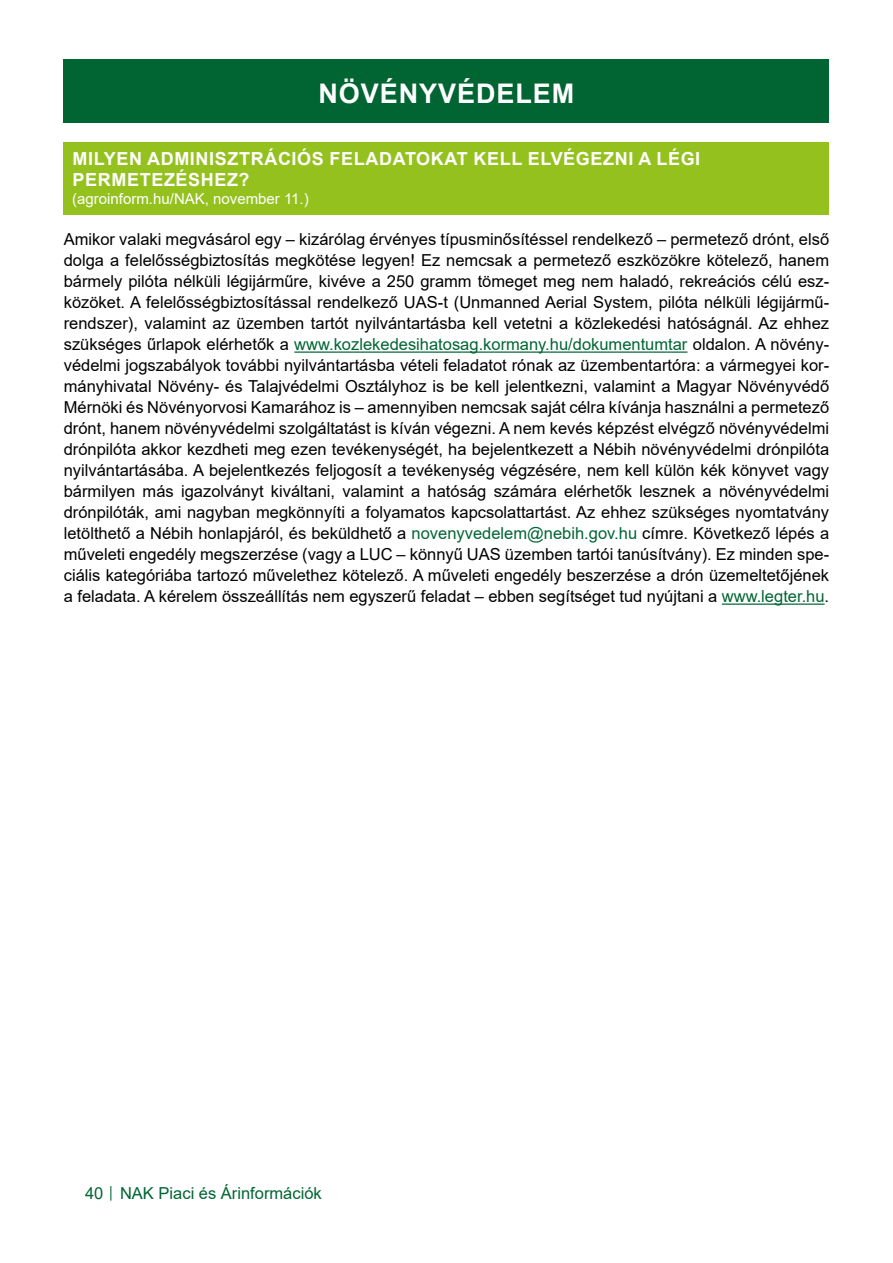
<style>
.page{position:relative;width:893px;height:1263px;background:#fff}
.page>*{position:absolute;margin:0;border:0;box-sizing:border-box;transform-origin:0 0}
.t1{font:700 27px "Arial";letter-spacing:.035em;color:#fff}
.t2{font:700 18px/21.6px "Arial";letter-spacing:.035em;color:#fff}
.t3{font:16.5px/21px "Arial";color:#000;text-align:justify}
.t4{font:16.5px "Arial";color:#006533}
.t5{font:15px "Arial";color:#fff}
.s1{color:#006533}
.s2{font-size:12px}
</style>
<div class="page">
<div style="left:64px;top:60px;width:765px;height:63px;background:#006533"></div>
<hr style="left:294px;top:351px;width:393px;height:2px;background:#006533">
<hr style="left:722px;top:603px;width:103px;height:2px;background:#006533">
<div style="left:64px;top:142px;width:765px;height:72px;background:#95c11f"></div>
<h1 class="t1" style="left:318px;top:74px;width:257px">NÖVÉNYVÉDELEM</h1>
<p class="t2" style="left:73px;top:148px;width:629px">MILYEN ADMINISZTRÁCIÓS FELADATOKAT KELL ELVÉGEZNI A LÉGI<br>PERMETEZÉSHEZ?</p>
<p class="t5" style="left:72px;top:189px;width:238px">(agroinform.hu/NAK, november 11.)</p>
<p class="t3" style="left:64px;top:229px;width:767px">Amikor valaki megvásárol egy – kizárólag érvényes típusminősítéssel rendelkező – permetező drónt, első dolga a felelősségbiztosítás megkötése legyen! Ez nemcsak a permetező eszközökre kötelező, hanem bármely pilóta nélküli légijárműre, kivéve a 250 gramm tömeget meg nem haladó, rekreációs célú esz&shy;közöket. A felelősségbiztosítással rendelkező UAS-t (Unmanned Aerial System, pilóta nélküli légijármű&shy;rendszer), valamint az üzemben tartót nyilvántartásba kell vetetni a közlekedési hatóságnál. Az ehhez szükséges űrlapok elérhetők a <span class="s1">www.kozlekedesihatosag.kormany.hu/dokumentumtar</span> oldalon. A növény&shy;védelmi jogszabályok további nyilvántartásba vételi feladatot rónak az üzembentartóra: a vármegyei kor&shy;mányhivatal Növény- és Talajvédelmi Osztályhoz is be kell jelentkezni, valamint a Magyar Növényvédő Mérnöki és Növényorvosi Kamarához is – amennyiben nemcsak saját célra kívánja használni a permetező drónt, hanem növényvédelmi szolgáltatást is kíván végezni. A nem kevés képzést elvégző növényvédelmi drónpilóta akkor kezdheti meg ezen tevékenységét, ha bejelentkezett a Nébih növényvédelmi drónpilóta nyilvántartásába. A bejelentkezés feljogosít a tevékenység végzésére, nem kell külön kék könyvet vagy bármilyen más igazolványt kiváltani, valamint a hatóság számára elérhetők lesznek a növényvédelmi drónpilóták, ami nagyban megkönnyíti a folyamatos kapcsolattartást. Az ehhez szükséges nyomtatvány letölthető a Nébih honlapjáról, és beküldhető a <span class="s1">novenyvedelem@nebih.gov.hu</span> címre. Következő lépés a műveleti engedély megszerzése (vagy a LUC – könnyű UAS üzemben tartói tanúsítvány). Ez minden spe&shy;ciális kategóriába tartozó művelethez kötelező. A műveleti engedély beszerzése a drón üzemeltetőjének a feladata. A kérelem összeállítás nem egyszerű feladat – ebben segítséget tud nyújtani a <span class="s1">www.legter.hu</span>.</p>
<p class="t4" style="left:85px;top:1182px;width:238px">40 <span class="s2">│</span> NAK Piaci és Árinformációk</p>
</div>
